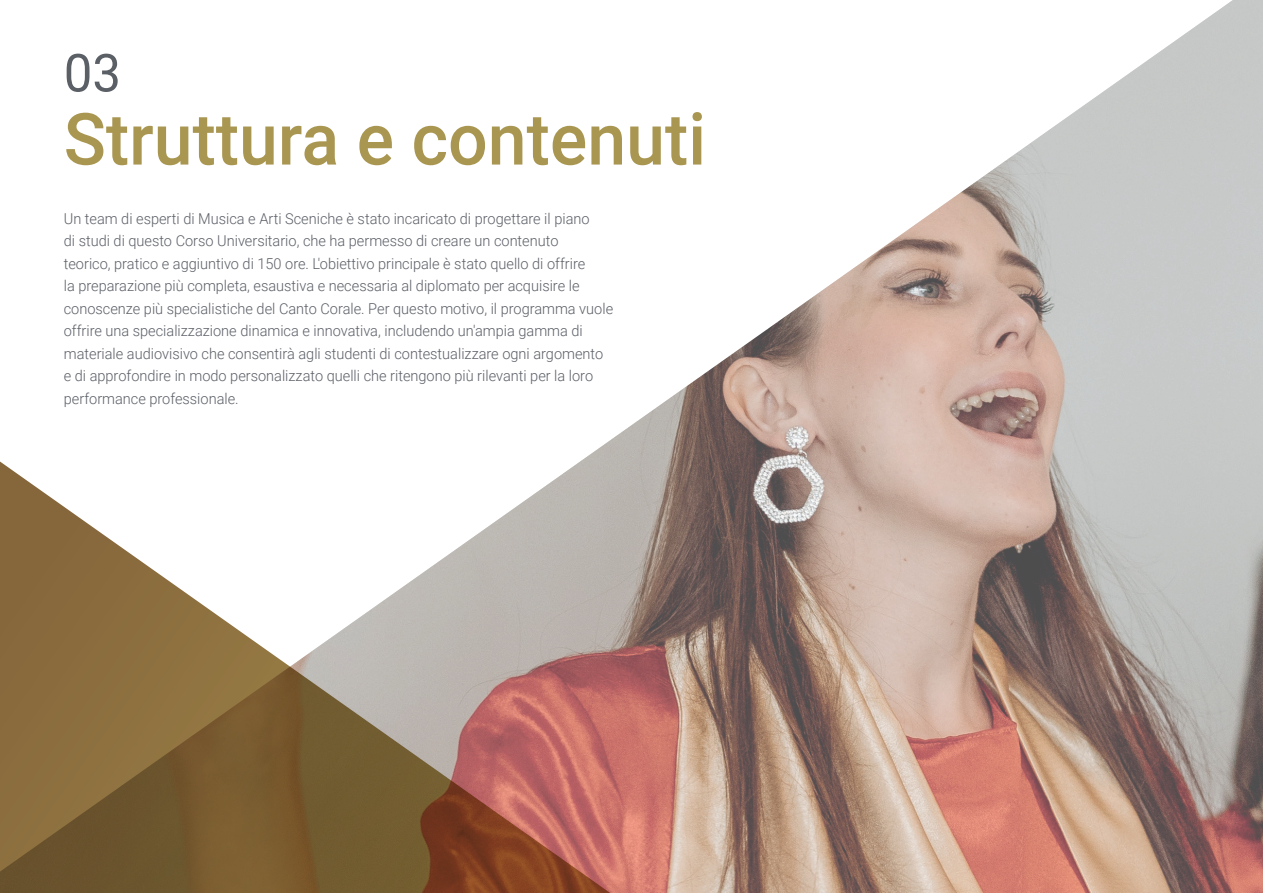
<style>
.page{position:relative;width:1263px;height:893px;background:#fff}
.page>*{position:absolute;margin:0;border:0;box-sizing:border-box;transform-origin:0 0}
.t1{font:500 72px "Roboto";color:#a99651}
.t2{font:52.5px "Roboto";color:#5b5f66}
.t3{font:300 15px/22.5px "Roboto";color:#5b5f66}
</style>
<div class="page">
<img style="left:602px;top:0;width:661px;height:893px">
<svg style="left:0;top:446px;width:640px;height:447px"></svg>
<h2 class="t2" style="left:64px;top:36px;width:59px">03</h2>
<h1 class="t1" style="left:64px;top:89px;width:644px">Struttura e contenuti</h1>
<p class="t3" style="left:64px;top:207px;width:551px">Un team di esperti di Musica e Arti Sceniche è stato incaricato di progettare il piano<br>di studi di questo Corso Universitario, che ha permesso di creare un contenuto<br>teorico, pratico e aggiuntivo di 150 ore. L'obiettivo principale è stato quello di offrire<br>la preparazione più completa, esaustiva e necessaria al diplomato per acquisire le conoscenze più specialistiche del Canto Corale. Per questo motivo, il programma vuole offrire una specializzazione dinamica e innovativa, includendo un'ampia gamma di materiale audiovisivo che consentirà agli studenti di contestualizzare ogni argomento e di approfondire in modo personalizzato quelli che ritengono più rilevanti per la loro performance professionale.</p>
</div>
